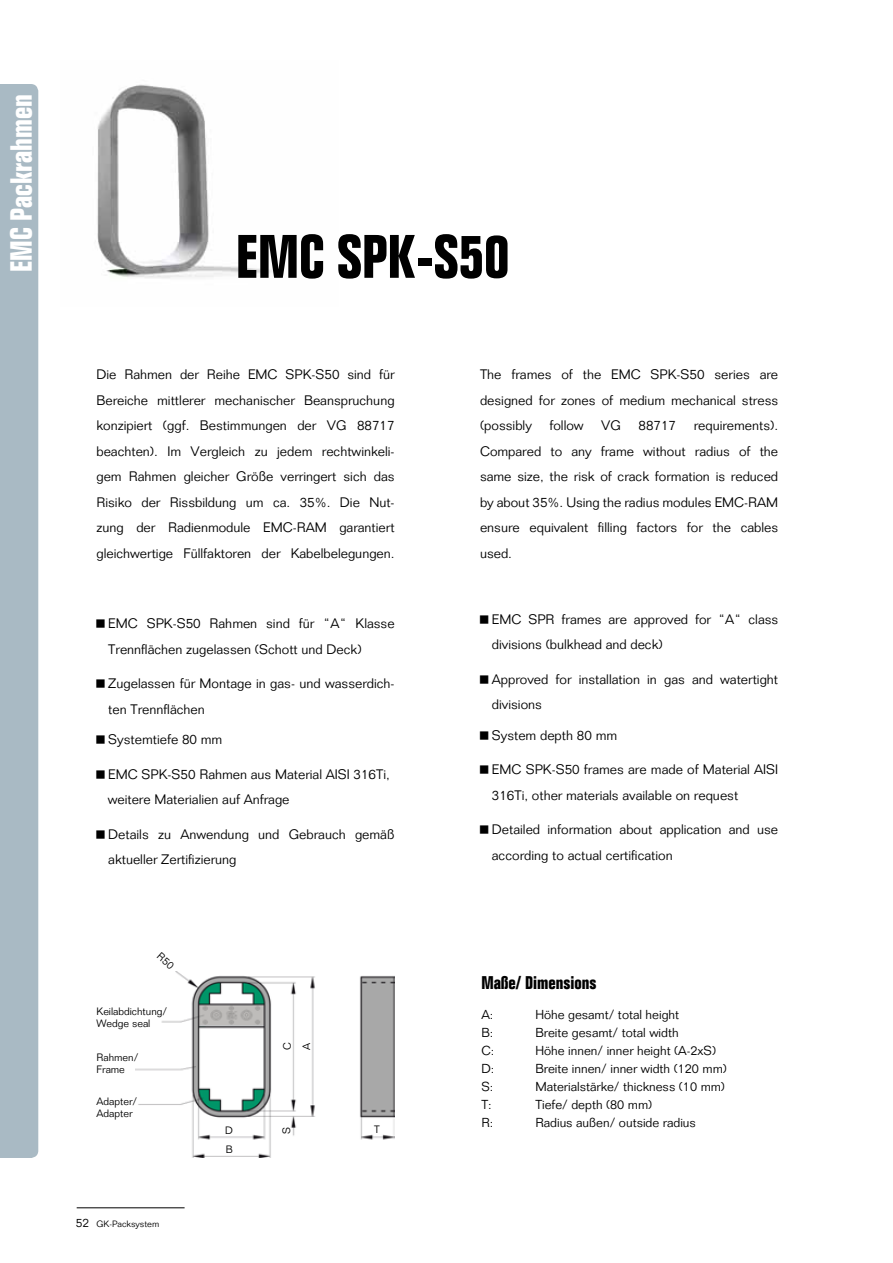
<style>
.page{position:relative;width:893px;height:1263px;background:#fff}
.page>*{position:absolute;margin:0;border:0;box-sizing:border-box;transform-origin:0 0}
.t1{font:700 condensed 60px "Folio";color:#000}
.t2{font:700 condensed 30px "Folio";color:#fff}
.t3{font:700 condensed 18px "Folio";color:#000}
.t4{font:300 13.5px/25.5px "Folio";color:#000}
.t5{font:300 12.75px "Folio";color:#000}
.t6{font:300 12px "Folio";color:#000}
.t7{font:300 10.5px/12px "Folio";color:#000}
.t8{font:300 9px "Folio";color:#000}
.s1{font-size:19.5px;color:#a9bac4}
</style>
<div class="page">
<hr style="left:77px;top:1207px;width:108px;height:1px;background:#000">
<div style="left:0;top:84px;width:38px;height:1074px;background:#a9bac4"></div>
<img style="left:97px;top:84px;width:177px;height:194px">
<img style="left:136px;top:971px;width:179px;height:186px">
<img style="left:360px;top:976px;width:35px;height:164px">
<h2 class="t2" style="left:5px;top:272px;width:183px;rotate:-90deg">EMC Packrahmen<span class="s1">.</span></h2>
<h1 class="t1" style="left:236px;top:223px;width:275px">EMC SPK-S50</h1>
<p class="t4" style="left:96px;top:362px;width:300px;text-align:justify">Die Rahmen der Reihe EMC SPK-S50 sind für Bereiche mittlerer mechanischer Beanspruchung konzipiert (ggf. Bestimmungen der VG 88717 beachten). Im Vergleich zu jedem rechtwinkeli&shy;gem Rahmen gleicher Größe verringert sich das Risiko der Rissbildung um ca. 35%. Die Nut&shy;zung der Radienmodule EMC-RAM garantiert gleichwertige Füllfaktoren der Kabelbelegungen.</p>
<p class="t4" style="left:108px;top:611px;width:288px">EMC SPK-S50 Rahmen sind für “A“ Klasse<br>Trennflächen zugelassen (Schott und Deck)</p>
<p class="t4" style="left:108px;top:671px;width:288px">Zugelassen für Montage in gas- und wasserdich&shy;ten Trennflächen</p>
<p class="t4" style="left:108px;top:727px;width:116px">Systemtiefe 80 mm</p>
<p class="t4" style="left:108px;top:761px;width:284px">EMC SPK-S50 Rahmen aus Material AISI 316Ti, weitere Materialien auf Anfrage</p>
<p class="t4" style="left:108px;top:821px;width:288px">Details zu Anwendung und Gebrauch gemäß aktueller Zertifizierung</p>
<p class="t4" style="left:480px;top:362px;width:300px;text-align:justify">The frames of the EMC SPK-S50 series are designed for zones of medium mechanical stress (possibly</p>
<p class="t4" style="left:549px;top:413px;width:36px">follow</p>
<p class="t4" style="left:601px;top:413px;width:21px">VG</p>
<p class="t4" style="left:639px;top:413px;width:39px">88717</p>
<p class="t4" style="left:480px;top:413px;width:300px;text-align:justify;text-indent:214px">requirements).<br>Compared to any frame without radius of the same size, the risk of crack formation is reduced by about 35%. Using the radius modules EMC-RAM ensure equivalent filling factors for the cables used.</p>
<p class="t4" style="left:492px;top:606px;width:288px">EMC SPR frames are approved for “A“ class divisions (bulkhead and deck)</p>
<p class="t4" style="left:492px;top:666px;width:288px">Approved for installation in gas and watertight divisions</p>
<p class="t4" style="left:492px;top:722px;width:127px">System depth 80 mm</p>
<p class="t4" style="left:492px;top:757px;width:288px">EMC SPK-S50 frames are made of Material AISI<br>316Ti, other materials available on request</p>
<p class="t4" style="left:492px;top:817px;width:288px">Detailed information about application and use according to actual certification</p>
<p class="t7" style="left:97px;top:1005px;width:72px">Keilabdichtung/<br>Wedge seal</p>
<p class="t7" style="left:97px;top:1051px;width:43px">Rahmen/<br>Frame</p>
<p class="t7" style="left:97px;top:1095px;width:42px">Adapter/<br>Adapter</p>
<p class="t6" style="left:76px;top:1215px;width:15px">52</p>
<p class="t8" style="left:97px;top:1218px;width:64px">GK-Packsystem</p>
<p class="t7" style="left:277px;top:1050px;width:9px;line-height:19.4px;rotate:-90deg">C<br>A</p>
<p class="t7" style="left:225px;top:1121px;width:9px;line-height:18.3px">D<br>B</p>
<p class="t7" style="left:280px;top:1134px;width:9px;rotate:-90deg">S</p>
<p class="t7" style="left:374px;top:1123px;width:7px">T</p>
<h3 class="t3" style="left:481px;top:973px;width:117px">Maße/ Dimensions</h3>
<p class="t5" style="left:481px;top:1007px;width:14px">A:</p>
<p class="t5" style="left:535px;top:1007px;width:145px">Höhe gesamt/ total height</p>
<p class="t5" style="left:481px;top:1025px;width:14px">B:</p>
<p class="t5" style="left:535px;top:1025px;width:145px">Breite gesamt/ total width</p>
<p class="t5" style="left:481px;top:1043px;width:14px">C:</p>
<p class="t5" style="left:535px;top:1043px;width:182px">Höhe innen/ inner height (A-2xS)</p>
<p class="t5" style="left:481px;top:1061px;width:14px">D:</p>
<p class="t5" style="left:535px;top:1061px;width:193px">Breite innen/ inner width (120 mm)</p>
<p class="t5" style="left:481px;top:1079px;width:14px">S:</p>
<p class="t5" style="left:535px;top:1079px;width:191px">Materialstärke/ thickness (10 mm)</p>
<p class="t5" style="left:481px;top:1097px;width:12px">T:</p>
<p class="t5" style="left:535px;top:1097px;width:118px">Tiefe/ depth (80 mm)</p>
<p class="t5" style="left:481px;top:1115px;width:14px">R:</p>
<p class="t5" style="left:535px;top:1115px;width:162px">Radius außen/ outside radius</p>
</div>
